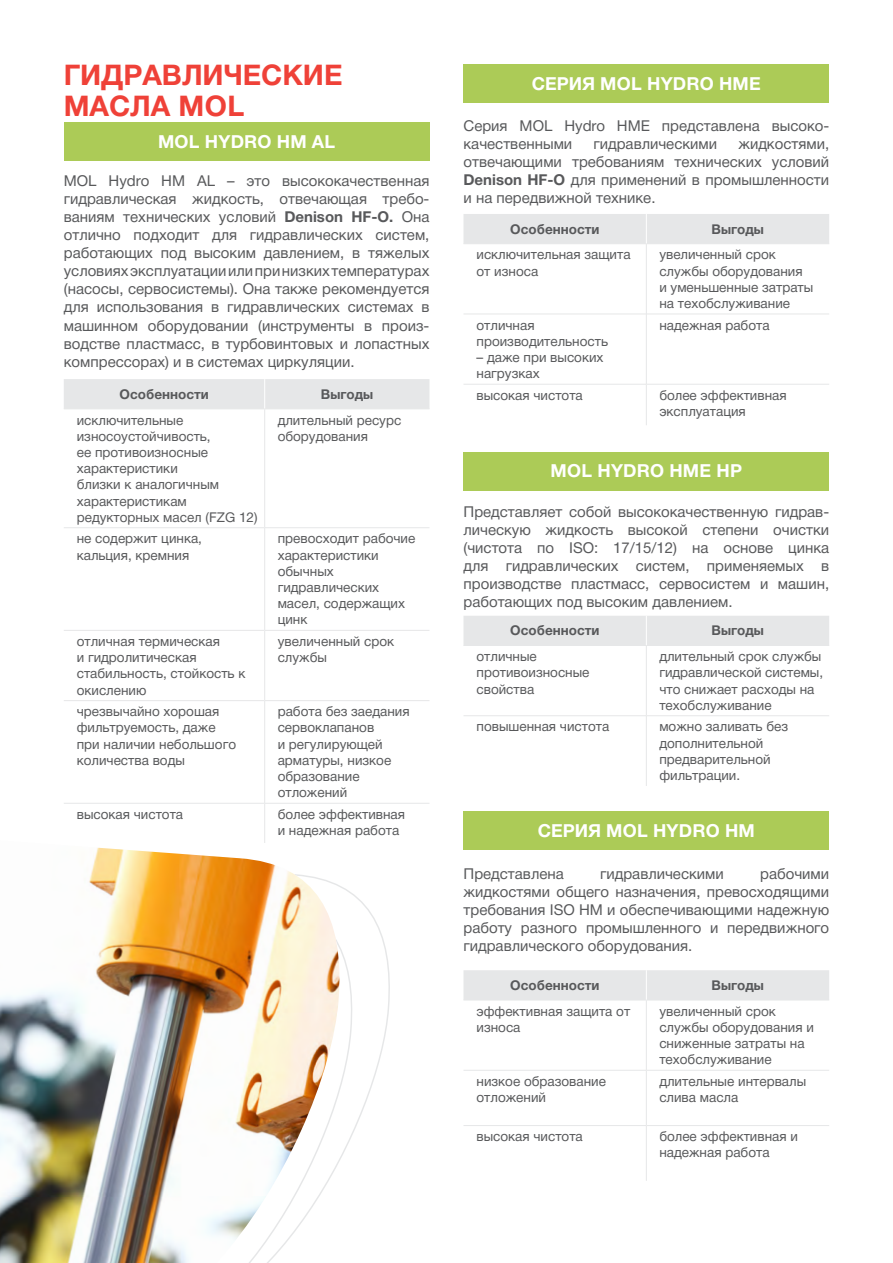
<style>
.page{position:relative;width:893px;height:1263px;background:#fff}
.page>*{position:absolute;margin:0;border:0;box-sizing:border-box;transform-origin:0 0}
.t1{font:700 28.5px/31.5px "Helvetica Neue Cyr";color:#ef4138}
.t2{font:700 18px "Helvetica Neue Cyr";letter-spacing:.015em;color:#fff}
.t3{font:15px/18px "Helvetica Neue Cyr";color:#58595b;text-align:justify}
.t4{font:13.5px/16.2px "Helvetica Neue Cyr";color:#58595b}
.t5{font:700 13.5px "Helvetica Neue Cyr";color:#58595b}
.s1{font-weight:700}
</style>
<div class="page">
<img style="left:0;top:847px;width:345px;height:416px">
<div style="left:64px;top:122px;width:365px;height:38px;background:#accb57"></div>
<div style="left:463px;top:65px;width:366px;height:38px;background:#accb57"></div>
<div style="left:463px;top:812px;width:366px;height:38px;background:#accb57"></div>
<div style="left:463px;top:452px;width:366px;height:38px;background:#accb57"></div>
<hr style="left:64px;top:527px;width:200px;height:1px;background:#e6e7e8">
<hr style="left:265px;top:527px;width:164px;height:1px;background:#e6e7e8">
<hr style="left:64px;top:630px;width:200px;height:1px;background:#e6e7e8">
<hr style="left:265px;top:630px;width:164px;height:1px;background:#e6e7e8">
<hr style="left:64px;top:700px;width:200px;height:1px;background:#e6e7e8">
<hr style="left:265px;top:700px;width:164px;height:1px;background:#e6e7e8">
<hr style="left:64px;top:803px;width:200px;height:1px;background:#e6e7e8">
<hr style="left:265px;top:803px;width:164px;height:1px;background:#e6e7e8">
<hr style="left:264px;top:409px;width:1px;height:119px;background:#e6e7e8">
<hr style="left:264px;top:528px;width:1px;height:102px;background:#e6e7e8">
<hr style="left:264px;top:630px;width:1px;height:71px;background:#e6e7e8">
<hr style="left:264px;top:701px;width:1px;height:102px;background:#e6e7e8">
<hr style="left:264px;top:803px;width:1px;height:40px;background:#e6e7e8">
<div style="left:64px;top:379px;width:365px;height:30px;background:#e6e7e8"></div>
<hr style="left:463px;top:314px;width:183px;height:1px;background:#e6e7e8">
<hr style="left:647px;top:314px;width:182px;height:1px;background:#e6e7e8">
<hr style="left:463px;top:384px;width:183px;height:1px;background:#e6e7e8">
<hr style="left:647px;top:384px;width:182px;height:1px;background:#e6e7e8">
<hr style="left:646px;top:244px;width:1px;height:70px;background:#e6e7e8">
<hr style="left:646px;top:314px;width:1px;height:70px;background:#e6e7e8">
<hr style="left:646px;top:384px;width:1px;height:41px;background:#e6e7e8">
<div style="left:463px;top:214px;width:366px;height:30px;background:#e6e7e8"></div>
<div style="left:463px;top:970px;width:366px;height:30px;background:#e6e7e8"></div>
<hr style="left:463px;top:1000px;width:183px;height:1px;background:#e6e7e8">
<hr style="left:646px;top:1000px;width:183px;height:1px;background:#e6e7e8">
<hr style="left:463px;top:1070px;width:183px;height:1px;background:#e6e7e8">
<hr style="left:647px;top:1070px;width:182px;height:1px;background:#e6e7e8">
<hr style="left:463px;top:1125px;width:183px;height:1px;background:#e6e7e8">
<hr style="left:647px;top:1125px;width:182px;height:1px;background:#e6e7e8">
<hr style="left:646px;top:1000px;width:1px;height:70px;background:#e6e7e8">
<hr style="left:646px;top:1070px;width:1px;height:55px;background:#e6e7e8">
<hr style="left:646px;top:1125px;width:1px;height:56px;background:#e6e7e8">
<hr style="left:646px;top:970px;width:1px;height:30px;background:#fff">
<hr style="left:463px;top:645px;width:183px;height:1px;background:#e6e7e8">
<hr style="left:646px;top:645px;width:183px;height:1px;background:#e6e7e8">
<hr style="left:463px;top:715px;width:183px;height:1px;background:#e6e7e8">
<hr style="left:647px;top:715px;width:182px;height:1px;background:#e6e7e8">
<hr style="left:646px;top:646px;width:1px;height:70px;background:#e6e7e8">
<hr style="left:646px;top:716px;width:1px;height:70px;background:#e6e7e8">
<div style="left:463px;top:616px;width:366px;height:29px;background:#e6e7e8"></div>
<h1 class="t1" style="left:64px;top:59px;width:280px">ГИДРАВЛИЧЕСКИЕ<br>МАСЛА MOL</h1>
<h2 class="t2" style="left:158px;top:131px;width:179px">MOL HYDRO HM AL</h2>
<p class="t3" style="left:64px;top:172px;width:367px">MOL Hydro HM AL – это высококачественная гидравлическая жидкость, отвечающая требо&shy;ваниям технических условий <span class="s1">Denison HF-O.</span> Она отлично подходит для гидравлических систем, работающих под высоким давлением, в тяжелых условиях эксплуатации или при низких температурах (насосы, сервосистемы). Она также рекомендуется для использования в гидравлических системах в машинном оборудовании (инструменты в произ&shy;водстве пластмасс, в турбовинтовых и лопастных компрессорах) и в системах циркуляции.</p>
<p class="t5" style="left:120px;top:387px;width:91px">Особенности</p>
<p class="t5" style="left:321px;top:387px;width:54px">Выгоды</p>
<p class="t4" style="left:77px;top:412px;width:182px">исключительные износоустойчивость,<br>ее противоизносные характеристики<br>близки к аналогичным характеристикам редукторных масел (FZG 12)</p>
<p class="t4" style="left:278px;top:412px;width:125px">длительный ресурс оборудования</p>
<p class="t4" style="left:77px;top:531px;width:127px">не содержит цинка, кальция, кремния</p>
<p class="t4" style="left:278px;top:531px;width:139px">превосходит рабочие характеристики обычных гидравлических масел, содержащих цинк</p>
<p class="t4" style="left:77px;top:633px;width:170px">отличная термическая<br>и гидролитическая стабильность, стойкость к окислению</p>
<p class="t4" style="left:278px;top:633px;width:118px">увеличенный срок службы</p>
<p class="t4" style="left:77px;top:703px;width:161px">чрезвычайно хорошая фильтруемость, даже при наличии небольшого количества воды</p>
<p class="t4" style="left:278px;top:703px;width:134px">работа без заедания сервоклапанов<br>и регулирующей арматуры, низкое образование отложений</p>
<p class="t4" style="left:77px;top:806px;width:108px">высокая чистота</p>
<p class="t4" style="left:278px;top:806px;width:129px">более эффективная и надежная работа</p>
<h2 class="t2" style="left:532px;top:74px;width:231px">СЕРИЯ MOL HYDRO HME</h2>
<p class="t3" style="left:463px;top:117px;width:367px">Серия MOL Hydro HME представлена высоко&shy;качественными</p>
<p class="t3" style="left:593px;top:135px;width:125px">гидравлическими</p>
<p class="t3" style="left:463px;top:135px;width:367px;text-indent:275px">жидкостями, отвечающими требованиям технических условий <span class="s1">Denison HF-O</span> для применений в промышленности и на передвижной технике.</p>
<p class="t5" style="left:510px;top:221px;width:91px">Особенности</p>
<p class="t5" style="left:712px;top:221px;width:54px">Выгоды</p>
<p class="t4" style="left:476px;top:247px;width:156px">исключительная защита от износа</p>
<p class="t4" style="left:659px;top:247px;width:155px">увеличенный срок службы оборудования и уменьшенные затраты на техобслуживание</p>
<p class="t4" style="left:476px;top:317px;width:133px">отличная производительность</p>
<p class="t4" style="left:476px;top:349px;width:129px">– даже при высоких нагрузках</p>
<p class="t4" style="left:659px;top:317px;width:112px">надежная работа</p>
<p class="t4" style="left:476px;top:387px;width:108px">высокая чистота</p>
<p class="t4" style="left:659px;top:387px;width:129px">более эффективная эксплуатация</p>
<h2 class="t2" style="left:551px;top:461px;width:193px">MOL HYDRO HME HP</h2>
<p class="t3" style="left:463px;top:503px;width:367px">Представляет собой высококачественную гидрав&shy;лическую жидкость высокой степени очистки (чистота по ISO: 17/15/12) на основе цинка для гидравлических систем, применяемых в производстве пластмасс, сервосистем и машин, работающих под высоким давлением.</p>
<p class="t5" style="left:510px;top:623px;width:91px">Особенности</p>
<p class="t5" style="left:712px;top:623px;width:54px">Выгоды</p>
<p class="t4" style="left:476px;top:648px;width:115px">отличные противоизносные свойства</p>
<p class="t4" style="left:659px;top:648px;width:165px">длительный срок службы гидравлической системы, что снижает расходы на техобслуживание</p>
<p class="t4" style="left:476px;top:719px;width:134px">повышенная чистота</p>
<p class="t4" style="left:659px;top:719px;width:130px">можно заливать без дополнительной предварительной фильтрации.</p>
<h2 class="t2" style="left:538px;top:821px;width:219px">СЕРИЯ MOL HYDRO HM</h2>
<p class="t3" style="left:463px;top:865px;width:367px;text-indent:297px">рабочими жидкостями общего назначения, превосходящими требования ISO HM и обеспечивающими надежную работу разного промышленного и передвижного гидравлического оборудования.</p>
<p class="t3" style="left:463px;top:865px;width:102px">Представлена</p>
<p class="t3" style="left:600px;top:865px;width:125px">гидравлическими</p>
<p class="t5" style="left:510px;top:978px;width:91px">Особенности</p>
<p class="t5" style="left:712px;top:978px;width:54px">Выгоды</p>
<p class="t4" style="left:476px;top:1003px;width:155px">эффективная защита от износа</p>
<p class="t4" style="left:659px;top:1003px;width:156px">увеличенный срок службы оборудования и сниженные затраты на техобслуживание</p>
<p class="t4" style="left:476px;top:1073px;width:131px">низкое образование отложений</p>
<p class="t4" style="left:659px;top:1073px;width:148px">длительные интервалы слива масла</p>
<p class="t4" style="left:476px;top:1128px;width:108px">высокая чистота</p>
<p class="t4" style="left:659px;top:1128px;width:140px">более эффективная и надежная работа</p>
</div>
